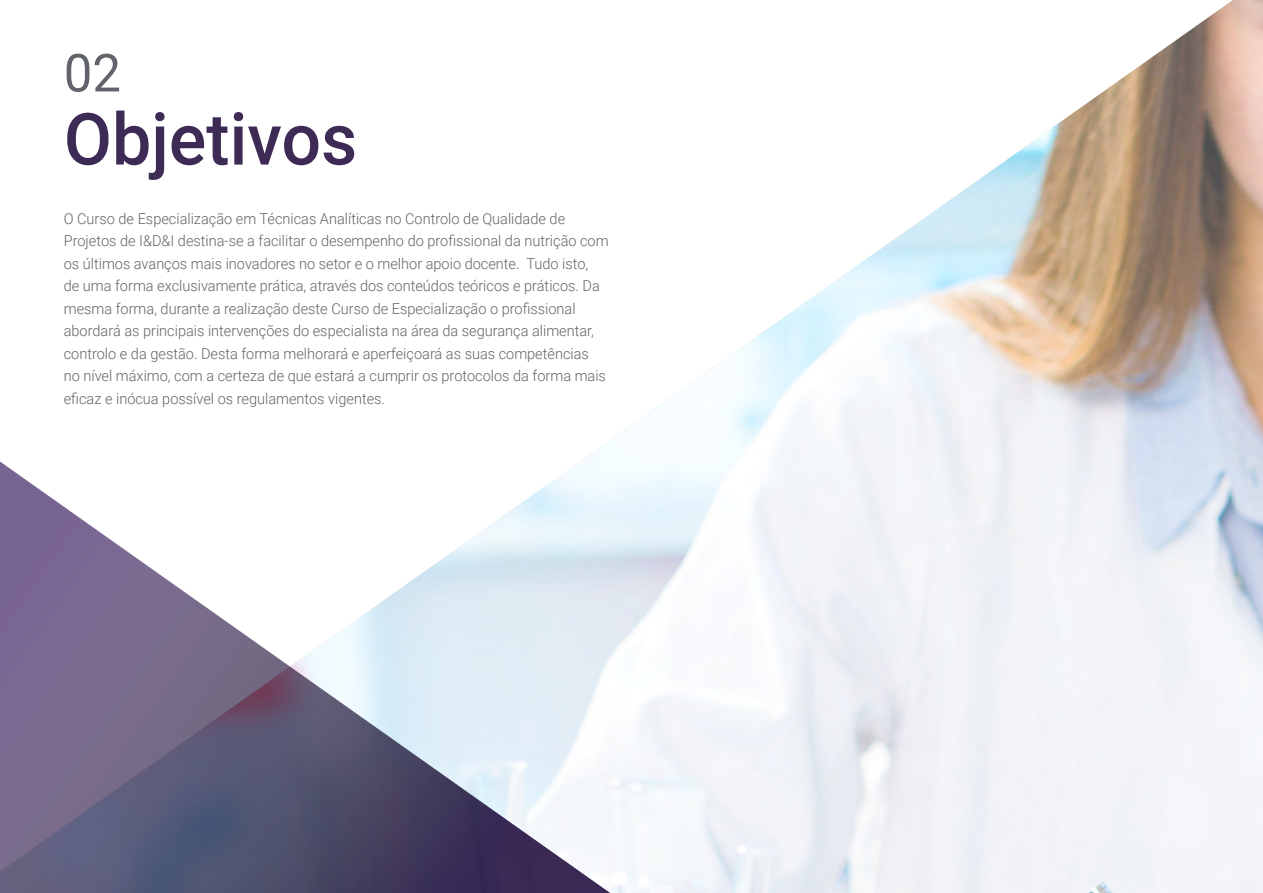
<style>
.page{position:relative;width:1263px;height:893px;background:#fff}
.page>*{position:absolute;margin:0;border:0;box-sizing:border-box;transform-origin:0 0}
.t1{font:500 72px "Roboto";color:#3d2b56}
.t2{font:52.5px "Roboto";color:#61646a}
.t3{font:300 15px/22.5px "Roboto";color:#61646a}
</style>
<div class="page">
<img style="left:603px;top:0;width:660px;height:893px">
<svg style="left:0;top:446px;width:640px;height:447px"></svg>
<h2 class="t2" style="left:64px;top:36px;width:59px">02</h2>
<h1 class="t1" style="left:64px;top:89px;width:295px">Objetivos</h1>
<p class="t3" style="left:64px;top:207px;width:546px">O Curso de Especialização em Técnicas Analíticas no Controlo de Qualidade de Projetos de I&amp;D&amp;I destina-se a facilitar o desempenho do profissional da nutrição com os últimos avanços mais inovadores no setor e o melhor apoio docente. Tudo isto,<br>de uma forma exclusivamente prática, através dos conteúdos teóricos e práticos. Da mesma forma, durante a realização deste Curso de Especialização o profissional abordará as principais intervenções do especialista na área da segurança alimentar, controlo e da gestão. Desta forma melhorará e aperfeiçoará as suas competências no nível máximo, com a certeza de que estará a cumprir os protocolos da forma mais eficaz e inócua possível os regulamentos vigentes.</p>
</div>
